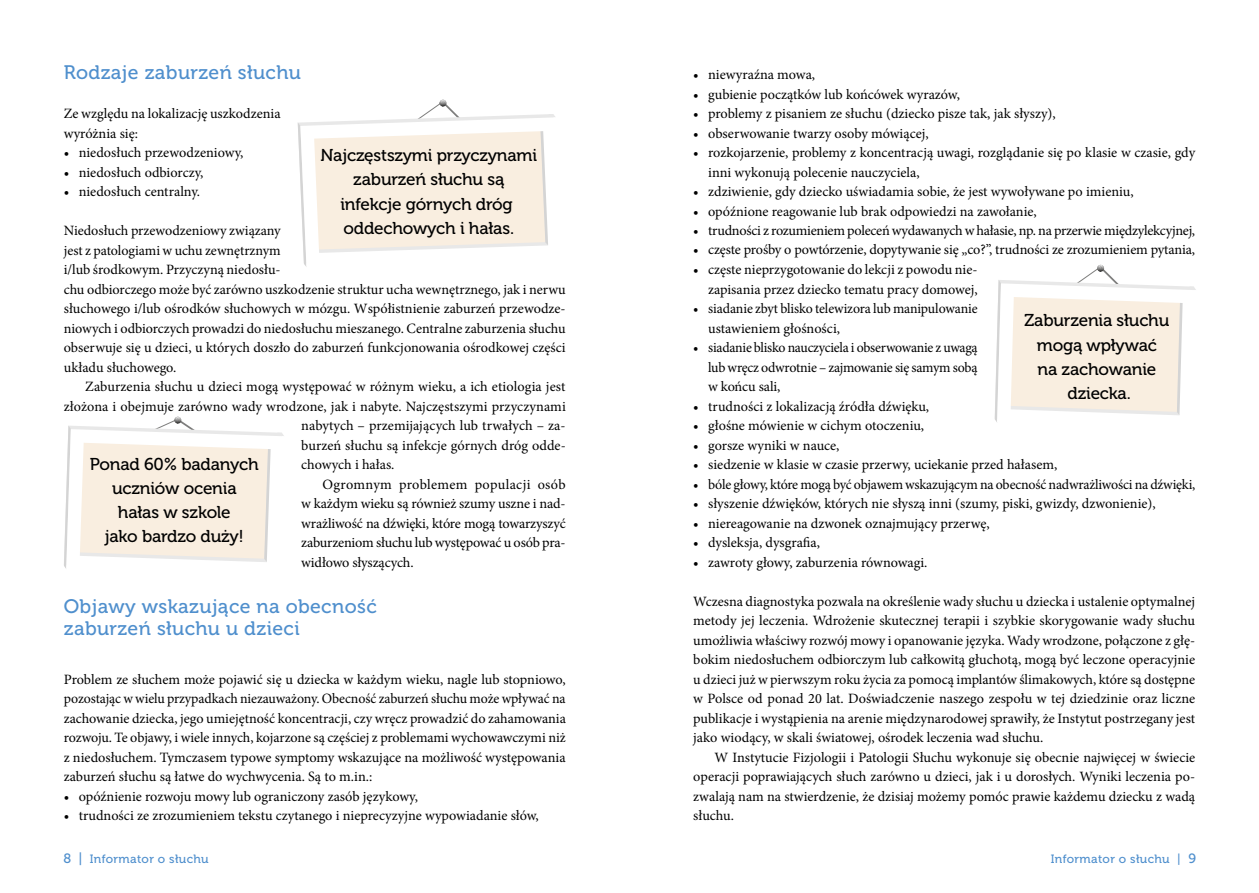
<style>
.page{position:relative;width:1259px;height:893px;background:#fff}
.page>*{position:absolute;margin:0;border:0;box-sizing:border-box;transform-origin:0 0}
.t1{font:19.5px/22.5px "Museo 500";letter-spacing:.02em;color:#4f8fcd}
.t2{font:17.1px/24.3px "Museo 500";letter-spacing:-.01em;color:#000;text-align:center}
.t3{font:14.25px/19.5px "Minion Pro";color:#000}
.t4{font:14.25px "Minion Pro";letter-spacing:-.02em;color:#000}
.t5{font:14.25px "Minion Pro";letter-spacing:.025em;color:#000}
.t6{font:12px "Museo 500";letter-spacing:.03em;color:#4f8fcd}
.s1{font-size:13.5px}
</style>
<div class="page">
<svg style="left:298px;top:100px;width:257px;height:167px"></svg>
<svg style="left:64px;top:417px;width:220px;height:151px"></svg>
<svg style="left:994px;top:265px;width:202px;height:157px"></svg>
<h1 class="t1" style="left:64px;top:61px;width:239px">Rodzaje zaburzeń słuchu</h1>
<p class="t3" style="left:64px;top:104px;width:218px">Ze względu na lokalizację uszkodzenia wyróżnia się:</p>
<p class="t3" style="left:64px;top:143px;width:181px">• niedosłuch przewodzeniowy,</p>
<p class="t3" style="left:64px;top:162px;width:141px">• niedosłuch odbiorczy,</p>
<p class="t3" style="left:64px;top:182px;width:138px">• niedosłuch centralny.</p>
<p class="t3" style="left:64px;top:221px;width:503px">Niedosłuch przewodzeniowy związany<br>jest z patologiami w uchu zewnętrznym<br>i/lub środkowym. Przyczyną niedosłu-<br>chu odbiorczego może być zarówno uszkodzenie struktur ucha wewnętrznego, jak i nerwu słuchowego i/lub ośrodków słuchowych w mózgu. Współistnienie zaburzeń przewodze&shy;niowych i odbiorczych prowadzi do niedosłuchu mieszanego. Centralne zaburzenia słuchu obserwuje się u dzieci, u których doszło do zaburzeń funkcjonowania ośrodkowej części układu słuchowego.</p>
<p class="t3" style="left:85px;top:377px;width:482px">Zaburzenia słuchu u dzieci mogą występować w różnym wieku, a ich etiologia jest</p>
<p class="t3" style="left:64px;top:396px;width:503px">złożona i obejmuje zarówno wady wrodzone, jak i nabyte. Najczęstszymi przyczynami</p>
<p class="t3" style="left:301px;top:416px;width:266px">nabytych – przemijających lub trwałych – za-</p>
<p class="t3" style="left:301px;top:435px;width:266px">burzeń słuchu są infekcje górnych dróg odde-</p>
<p class="t3" style="left:301px;top:455px;width:95px">chowych i hałas.</p>
<p class="t5" style="left:322px;top:474px;width:245px">Ogromnym problemem populacji osób</p>
<p class="t3" style="left:301px;top:494px;width:266px">w każdym wieku są również szumy uszne i nad-</p>
<p class="t3" style="left:301px;top:513px;width:266px">wrażliwość na dźwięki, które mogą towarzyszyć</p>
<p class="t3" style="left:301px;top:533px;width:266px">zaburzeniom słuchu lub występować u osób pra-</p>
<p class="t3" style="left:301px;top:552px;width:114px">widłowo słyszących.</p>
<h1 class="t1" style="left:64px;top:595px;width:314px">Objawy wskazujące na obecność zaburzeń słuchu u dzieci</h1>
<p class="t3" style="left:64px;top:669px;width:503px;text-align:justify">Problem ze słuchem może pojawić się u dziecka w każdym wieku, nagle lub stopniowo, pozostając w wielu przypadkach niezauważony. Obecność zaburzeń słuchu może wpływać na zachowanie dziecka, jego umiejętność koncentracji, czy wręcz prowadzić do zahamowania rozwoju. Te objawy, i wiele innych, kojarzone są częściej z problemami wychowawczymi niż z niedosłuchem. Tymczasem typowe symptomy wskazujące na możliwość występowania zaburzeń słuchu są łatwe do wychwycenia. Są to m.in.:</p>
<p class="t3" style="left:64px;top:786px;width:356px">• opóźnienie rozwoju mowy lub ograniczony zasób językowy,</p>
<p class="t3" style="left:64px;top:806px;width:476px">• trudności ze zrozumieniem tekstu czytanego i nieprecyzyjne wypowiadanie słów,</p>
<p class="t2" style="left:320px;top:143px;width:218px">Najczęstszymi przyczynami zaburzeń słuchu są<br>infekcje górnych dróg oddechowych i hałas.</p>
<p class="t2" style="left:90px;top:452px;width:170px">Ponad 60% badanych uczniów ocenia hałas w szkole<br>jako bardzo duży!</p>
<p class="t3" style="left:693px;top:65px;width:123px">• niewyraźna mowa,</p>
<p class="t3" style="left:693px;top:84px;width:268px">• gubienie początków lub końcówek wyrazów,</p>
<p class="t3" style="left:693px;top:104px;width:364px">• problemy z pisaniem ze słuchu (dziecko pisze tak, jak słyszy),</p>
<p class="t3" style="left:693px;top:123px;width:237px">• obserwowanie twarzy osoby mówiącej,</p>
<p class="t3" style="left:708px;top:143px;width:488px;text-indent:-15px">• rozkojarzenie, problemy z koncentracją uwagi, rozglądanie się po klasie w czasie, gdy inni wykonują polecenie nauczyciela,</p>
<p class="t3" style="left:693px;top:182px;width:442px">• zdziwienie, gdy dziecko uświadamia sobie, że jest wywoływane po imieniu,</p>
<p class="t3" style="left:693px;top:201px;width:345px">• opóźnione reagowanie lub brak odpowiedzi na zawołanie,</p>
<p class="t4" style="left:693px;top:221px;width:503px">• trudności z rozumieniem poleceń wydawanych w hałasie, np. na przerwie międzylekcyjnej,</p>
<p class="t3" style="left:693px;top:240px;width:503px">• częste prośby o powtórzenie, dopytywanie się „co?”, trudności ze zrozumieniem pytania,</p>
<p class="t3" style="left:693px;top:260px;width:286px;text-align:right">• częste nieprzygotowanie do lekcji z powodu nie&shy;zapisania przez dziecko tematu pracy domowej,</p>
<p class="t3" style="left:708px;top:299px;width:271px;text-indent:-15px">• siadanie zbyt blisko telewizora lub manipulowanie ustawieniem głośności,</p>
<p class="t3" style="left:708px;top:338px;width:271px;text-align:justify;text-indent:-15px">• siadanie blisko nauczyciela i obserwowanie z uwagą lub wręcz odwrotnie – zajmowanie się samym sobą w końcu sali,</p>
<p class="t3" style="left:693px;top:396px;width:237px">• trudności z lokalizacją źródła dźwięku,</p>
<p class="t3" style="left:693px;top:416px;width:232px">• głośne mówienie w cichym otoczeniu,</p>
<p class="t3" style="left:693px;top:435px;width:148px">• gorsze wyniki w nauce,</p>
<p class="t3" style="left:693px;top:455px;width:365px">• siedzenie w klasie w czasie przerwy, uciekanie przed hałasem,</p>
<p class="t3" style="left:693px;top:474px;width:503px">• bóle głowy, które mogą być objawem wskazującym na obecność nadwrażliwości na dźwięki,</p>
<p class="t3" style="left:693px;top:494px;width:464px">• słyszenie dźwięków, których nie słyszą inni (szumy, piski, gwizdy, dzwonienie),</p>
<p class="t3" style="left:693px;top:513px;width:298px">• niereagowanie na dzwonek oznajmujący przerwę,</p>
<p class="t3" style="left:693px;top:533px;width:128px">• dysleksja, dysgrafia,</p>
<p class="t3" style="left:693px;top:552px;width:236px">• zawroty głowy, zaburzenia równowagi.</p>
<p class="t3" style="left:693px;top:591px;width:503px;text-align:justify">Wczesna diagnostyka pozwala na określenie wady słuchu u dziecka i ustalenie optymalnej metody jej leczenia. Wdrożenie skutecznej terapii i szybkie skorygowanie wady słuchu umożliwia właściwy rozwój mowy i opanowanie języka. Wady wrodzone, połączone z głę&shy;bokim niedosłuchem odbiorczym lub całkowitą głuchotą, mogą być leczone operacyjnie u dzieci już w pierwszym roku życia za pomocą implantów ślimakowych, które są dostępne w Polsce od ponad 20 lat. Doświadczenie naszego zespołu w tej dziedzinie oraz liczne publikacje i wystąpienia na arenie międzynarodowej sprawiły, że Instytut postrzegany jest jako wiodący, w skali światowej, ośrodek leczenia wad słuchu.</p>
<p class="t3" style="left:693px;top:747px;width:503px;text-align:justify;text-indent:21px">W Instytucie Fizjologii i Patologii Słuchu wykonuje się obecnie najwięcej w świecie operacji poprawiających słuch zarówno u dzieci, jak i u dorosłych. Wyniki leczenia po&shy;zwalają nam na stwierdzenie, że dzisiaj możemy pomóc prawie każdemu dziecku z wadą słuchu.</p>
<p class="t2" style="left:1024px;top:309px;width:146px">Zaburzenia słuchu mogą wpływać<br>na zachowanie dziecka.</p>
<p class="t6" style="left:63px;top:853px;width:147px"><span class="s1">8 |</span> Informator o słuchu</p>
<p class="t6" style="left:1050px;top:853px;width:147px">Informator o słuchu | <span class="s1">9</span></p>
</div>
